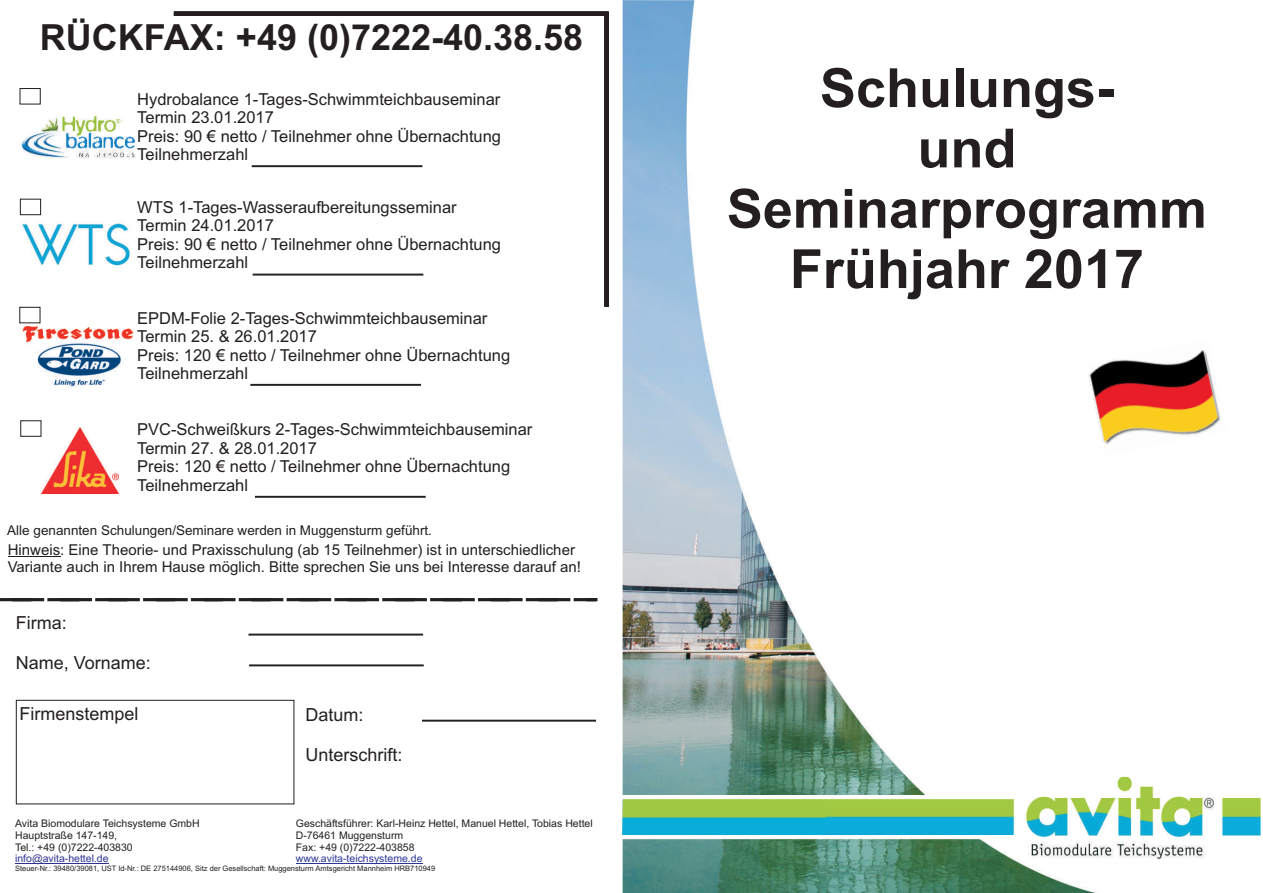
<style>
.page{position:relative;width:1263px;height:893px;background:#fff}
.page>*{position:absolute;margin:0;border:0;box-sizing:border-box;transform-origin:0 0}
.t1{font:700 54px/60.3px "Arial";color:#231f20;text-align:center}
.t2{font:700 36px "Arial";color:#231f20}
.t3{font:18px "Arial";color:#231f20}
.t4{font:16.5px/18.5px "Arial";color:#231f20}
.t5{font:15px/16.8px "Arial";color:#231f20}
.t6{font:13.5px "Arial";color:#231f20}
.t7{font:10.5px "Arial";color:#231f20}
.t8{font:10.5px "Arial";color:#2c3695}
.t9{font:10.5px "Arial";color:#2d3291}
.t10{font:7.5px "Arial";color:#231f20}
</style>
<div class="page">
<img style="left:623px;top:0;width:475px;height:893px">
<svg style="left:173px;top:11px;width:436px;height:296px"></svg>
<hr style="left:15px;top:863px;width:94px;height:1px;background:#2d3291">
<hr style="left:296px;top:863px;width:126px;height:1px;background:#2c3695">
<img style="left:622px;top:799px;width:203px;height:36px">
<img style="left:825px;top:776px;width:435px;height:85px">
<svg style="left:0;top:598px;width:596px;height:3px;background:#333031"></svg>
<svg style="left:623px;top:835px;width:392px;height:4px"></svg>
<svg style="left:623px;top:795px;width:395px;height:4px"></svg>
<img style="left:1087px;top:340px;width:134px;height:115px">
<div style="left:252px;top:165px;width:170px;height:2px;border:1px solid #231f20"></div>
<div style="left:253px;top:274px;width:170px;height:1px;border:1px solid #231f20"></div>
<div style="left:255px;top:496px;width:171px;height:2px;border:1px solid #231f20"></div>
<img style="left:21px;top:114px;width:114px;height:45px">
<img style="left:42px;top:427px;width:76px;height:67px">
<div style="left:20px;top:88px;width:21px;height:16px;border:1px solid #231f20"></div>
<div style="left:20px;top:199px;width:21px;height:16px;border:1px solid #231f20"></div>
<div style="left:20px;top:420px;width:21px;height:17px;border:1px solid #231f20"></div>
<img style="left:22px;top:221px;width:108px;height:46px">
<div style="left:19px;top:307px;width:21px;height:16px;border:1px solid #231f20"></div>
<img style="left:20px;top:325px;width:114px;height:63px">
<div style="left:250px;top:384px;width:171px;height:2px;border:1px solid #231f20"></div>
<hr style="left:8px;top:557px;width:52px;height:1px;background:#231f20">
<div style="left:16px;top:700px;width:278px;height:104px;border:1px solid #231f20"></div>
<div style="left:249px;top:664px;width:175px;height:2px;border:1px solid #231f20"></div>
<div style="left:249px;top:634px;width:174px;height:1px;border:1px solid #231f20"></div>
<div style="left:422px;top:720px;width:174px;height:1px;border:1px solid #231f20"></div>
<h2 class="t2" style="left:40px;top:24px;width:545px">RÜCKFAX: +49 (0)7222-40.38.58</h2>
<p class="t4" style="left:137px;top:91px;width:365px">Hydrobalance 1-Tages-Schwimmteichbauseminar Termin 23.01.2017<br>Preis: 90 € netto / Teilnehmer ohne Übernachtung Teilnehmerzahl</p>
<p class="t4" style="left:137px;top:199px;width:365px">WTS 1-Tages-Wasseraufbereitungsseminar<br>Termin 24.01.2017<br>Preis: 90 € netto / Teilnehmer ohne Übernachtung<br>Teilnehmerzahl</p>
<p class="t4" style="left:137px;top:310px;width:374px">EPDM-Folie 2-Tages-Schwimmteichbauseminar Termin 25. &amp; 26.01.2017<br>Preis: 120 € netto / Teilnehmer ohne Übernachtung Teilnehmerzahl</p>
<p class="t4" style="left:137px;top:422px;width:397px">PVC-Schweißkurs 2-Tages-Schwimmteichbauseminar Termin 27. &amp; 28.01.2017<br>Preis: 120 € netto / Teilnehmer ohne Übernachtung Teilnehmerzahl</p>
<p class="t6" style="left:7px;top:525px;width:426px">Alle genannten Schulungen/Seminare werden in Muggensturm geführt.</p>
<p class="t5" style="left:8px;top:543px;width:575px">Hinweis: Eine Theorie- und Praxisschulung (ab 15 Teilnehmer) ist in unterschiedlicher<br>Variante auch in Ihrem Hause möglich. Bitte sprechen Sie uns bei Interesse darauf an!</p>
<p class="t3" style="left:16px;top:616px;width:52px">Firma:</p>
<p class="t3" style="left:16px;top:656px;width:137px">Name, Vorname:</p>
<p class="t3" style="left:19px;top:707px;width:121px">Firmenstempel</p>
<p class="t3" style="left:305px;top:708px;width:60px">Datum:</p>
<p class="t3" style="left:305px;top:748px;width:99px">Unterschrift:</p>
<p class="t7" style="left:15px;top:819px;width:186px">Avita Biomodulare Teichsysteme GmbH</p>
<p class="t7" style="left:296px;top:819px;width:298px">Geschäftsführer: Karl-Heinz Hettel, Manuel Hettel, Tobias Hettel</p>
<p class="t7" style="left:15px;top:831px;width:104px">Hauptstraße 147-149,</p>
<p class="t7" style="left:296px;top:831px;width:109px">D-76461 Muggensturm</p>
<p class="t7" style="left:15px;top:843px;width:119px">Tel.: +49 (0)7222-403830</p>
<p class="t7" style="left:296px;top:843px;width:120px">Fax: +49 (0)7222-403858</p>
<p class="t10" style="left:15px;top:866px;width:422px">Steuer-Nr.: 39480/39081, UST Id-Nr.: DE 275144906, Sitz der Gesellschaft: Muggensturm Amtsgericht Mannheim HRB710949</p>
<p class="t9" style="left:15px;top:855px;width:95px">info@avita-hettel.de</p>
<p class="t8" style="left:296px;top:855px;width:128px">www.avita-teichsysteme.de</p>
<h1 class="t1" style="left:727px;top:63px;width:482px">Schulungs-<br>und<br>Seminarprogramm<br>Frühjahr 2017</h1>
</div>
